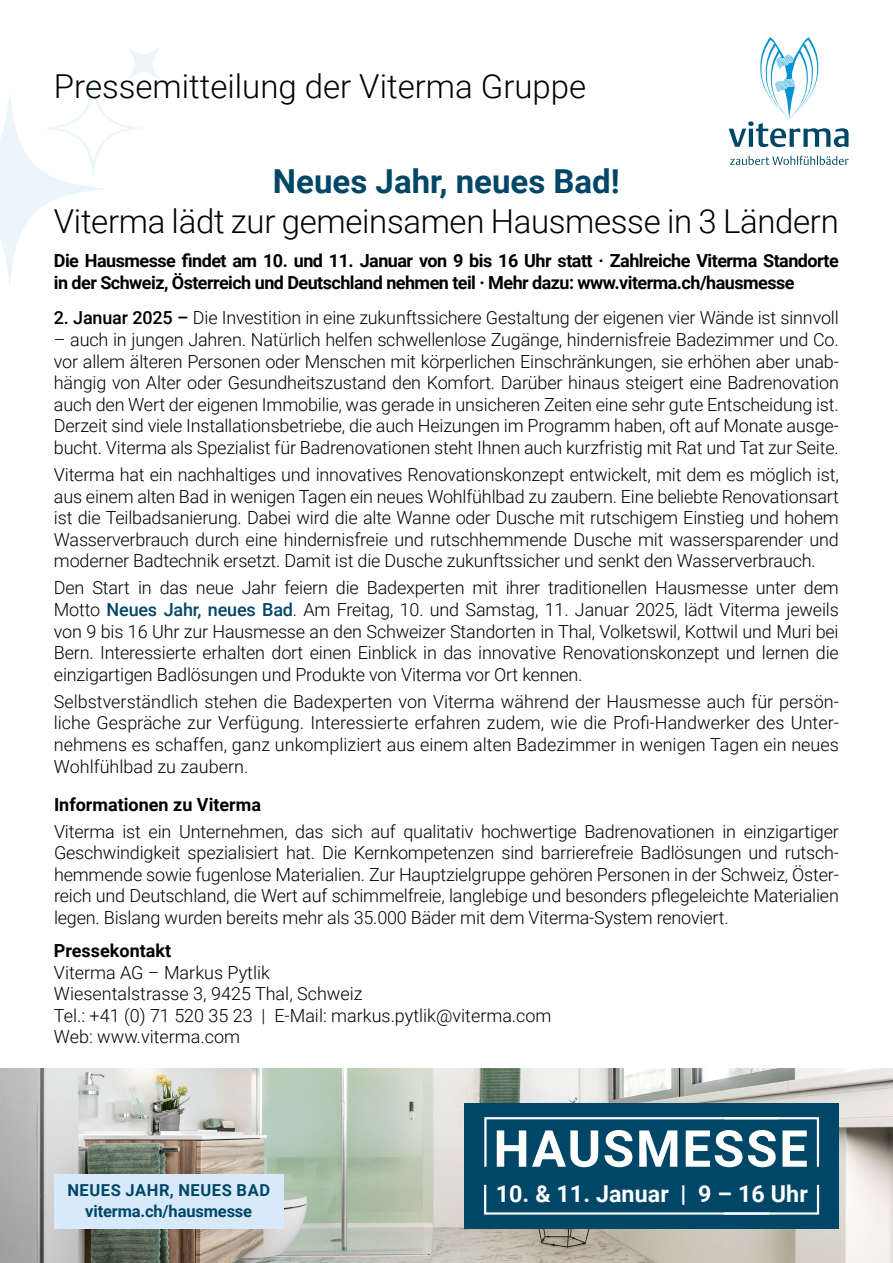
<style>
.page{position:relative;width:893px;height:1263px;background:#fff}
.page>*{position:absolute;margin:0;border:0;box-sizing:border-box;transform-origin:0 0}
.t1{font:300 33px "Roboto";letter-spacing:-.01em;color:#000}
.t2{font:700 33px "Roboto";color:#004767}
.t3{font:700 23.25px "Roboto";letter-spacing:.005em;color:#fff}
.t4{font:300 18px/21.6px "Roboto";letter-spacing:-.01em;color:#000;text-align:justify}
.t5{font:700 18px/21.6px "Roboto";letter-spacing:-.03em;color:#000}
.t6{font:700 18px "Roboto";color:#000}
.t7{font:700 16.5px "Roboto";letter-spacing:-.01em;color:#004767}
.t8{font:700 16.5px "Roboto";letter-spacing:.035em;color:#004767}
.s1{font-weight:500}
.s2{font-weight:500;color:#004767}
</style>
<div class="page">
<div style="left:124px;top:44px;width:39px;height:39px;background:linear-gradient(to right,#f7fbfd,#f7fbfd)"></div>
<svg style="left:0;top:78px;width:144px;height:209px"></svg>
<svg style="left:730px;top:156px;width:118px;height:9px"></svg>
<svg style="left:729px;top:38px;width:119px;height:109px"></svg>
<img style="left:0;top:1068px;width:893px;height:195px">
<div style="left:465px;top:1103px;width:374px;height:125px;background:#004767"></div>
<svg style="left:484px;top:1117px;width:336px;height:51px"></svg>
<svg style="left:484px;top:1184px;width:336px;height:31px"></svg>
<div style="left:54px;top:1173px;width:230px;height:55px;background:#d8eafa"></div>
<p class="t1" style="left:54px;top:63px;width:534px">Pressemitteilung der Viterma Gruppe</p>
<p class="t2" style="left:273px;top:158px;width:348px">Neues Jahr, neues Bad!</p>
<p class="t1" style="left:54px;top:198px;width:786px">Viterma lädt zur gemeinsamen Hausmesse in 3 Ländern</p>
<p class="t5" style="left:54px;top:249px;width:786px">Die Hausmesse findet am 10. und 11. Januar von 9 bis 16 Uhr statt · Zahlreiche Viterma Standorte in der Schweiz, Österreich und Deutschland nehmen teil · Mehr dazu: www.viterma.ch/hausmesse</p>
<p class="t4" style="left:54px;top:307px;width:786px"><span class="s1">2. Januar 2025 –</span> Die Investition in eine zukunftssichere Gestaltung der eigenen vier Wände ist sinnvoll</p>
<p class="t4" style="left:54px;top:328px;width:786px">– auch in jungen Jahren. Natürlich helfen schwellenlose Zugänge, hindernisfreie Badezimmer und Co. vor allem älteren Personen oder Menschen mit körperlichen Einschränkungen, sie erhöhen aber unab&shy;hängig von Alter oder Gesundheitszustand den Komfort. Darüber hinaus steigert eine Badrenovation auch den Wert der eigenen Immobilie, was gerade in unsicheren Zeiten eine sehr gute Entscheidung ist.<br>Derzeit sind viele Installationsbetriebe, die auch Heizungen im Programm haben, oft auf Monate ausge&shy;bucht. Viterma als Spezialist für Badrenovationen steht Ihnen auch kurzfristig mit Rat und Tat zur Seite.</p>
<p class="t4" style="left:54px;top:463px;width:786px">Viterma hat ein nachhaltiges und innovatives Renovationskonzept entwickelt, mit dem es möglich ist, aus einem alten Bad in wenigen Tagen ein neues Wohlfühlbad zu zaubern. Eine beliebte Renovationsart ist die Teilbadsanierung. Dabei wird die alte Wanne oder Dusche mit rutschigem Einstieg und hohem Wasserverbrauch durch eine hindernisfreie und rutschhemmende Dusche mit wassersparender und moderner Badtechnik ersetzt. Damit ist die Dusche zukunftssicher und senkt den Wasserverbrauch.</p>
<p class="t4" style="left:54px;top:577px;width:786px">Den Start in das neue Jahr feiern die Badexperten mit ihrer traditionellen Hausmesse unter dem Motto <span class="s2">Neues Jahr, neues Bad</span>. Am Freitag, 10. und Samstag, 11. Januar 2025, lädt Viterma jeweils von 9 bis 16 Uhr zur Hausmesse an den Schweizer Standorten in Thal, Volketswil, Kottwil und Muri bei Bern. Interessierte erhalten dort einen Einblick in das innovative Renovationskonzept und lernen die einzigartigen Badlösungen und Produkte von Viterma vor Ort kennen.</p>
<p class="t4" style="left:54px;top:690px;width:786px">Selbstverständlich stehen die Badexperten von Viterma während der Hausmesse auch für persön&shy;liche Gespräche zur Verfügung. Interessierte erfahren zudem, wie die Profi-Handwerker des Unter&shy;nehmens es schaffen, ganz unkompliziert aus einem alten Badezimmer in wenigen Tagen ein neues Wohlfühlbad zu zaubern.</p>
<p class="t6" style="left:54px;top:791px;width:209px">Informationen zu Viterma</p>
<p class="t4" style="left:54px;top:820px;width:786px">Viterma ist ein Unternehmen, das sich auf qualitativ hochwertige Badrenovationen in einzigartiger Geschwindigkeit spezialisiert hat. Die Kernkompetenzen sind barrierefreie Badlösungen und rutsch&shy;hemmende sowie fugenlose Materialien. Zur Hauptzielgruppe gehören Personen in der Schweiz, Öster&shy;reich und Deutschland, die Wert auf schimmelfreie, langlebige und besonders pflegeleichte Materialien legen. Bislang wurden bereits mehr als 35.000 Bäder mit dem Viterma-System renoviert.</p>
<p class="t6" style="left:54px;top:938px;width:119px">Pressekontakt</p>
<p class="t4" style="left:54px;top:961px;width:218px">Viterma AG – Markus Pytlik</p>
<p class="t4" style="left:54px;top:982px;width:310px">Wiesentalstrasse 3, 9425 Thal, Schweiz</p>
<p class="t4" style="left:54px;top:1004px;width:499px">Tel.: +41 (0) 71 520 35 23 | E-Mail: markus.pytlik@viterma.com<br>Web: www.viterma.com</p>
<p class="t8" style="left:67px;top:1178px;width:204px">NEUES JAHR, NEUES BAD</p>
<p class="t7" style="left:85px;top:1199px;width:168px">viterma.ch/hausmesse</p>
<p class="t3" style="left:496px;top:1177px;width:313px">10. &amp; 11. Januar | 9 – 16 Uhr</p>
</div>
